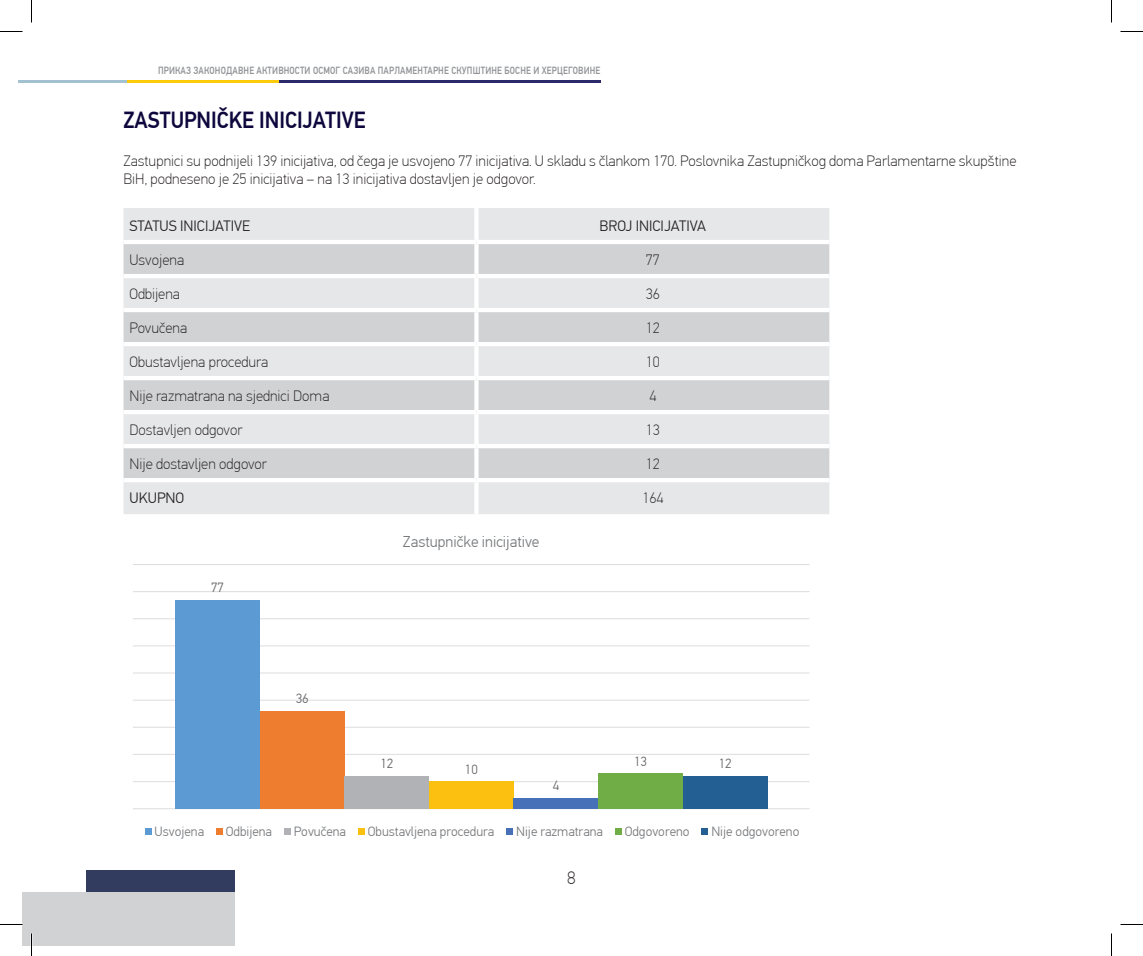
<style>
.page{position:relative;width:1143px;height:956px;background:#fff}
.page>*{position:absolute;margin:0;border:0;box-sizing:border-box;transform-origin:0 0}
.t1{font:500 23.25px "PF Din Text Pro";color:#0e073d;scale:.9 1}
.t2{font:100 18px "PF Din Text Pro";color:#231f20}
.t3{font:300 15.6px "PF Din Text Pro";color:#76787b}
.t4{font:100 15px/18px "PF Din Text Pro";color:#231f20}
.t5{font:300 15px "PF Din Text Pro";color:#231f20}
.t6{font:300 13.35px "PF Din Text Pro";color:#76787b}
.t7{font:300 13.35px "PF Din Text Pro";letter-spacing:-.005em;color:#636366}
.t8{font:500 10.5px "PF Din Text Pro";letter-spacing:.02em;color:#939598;scale:.82 1}
</style>
<div class="page">
<hr style="left:278px;top:80px;width:322px;height:3px;background:#29296b">
<hr style="left:100px;top:80px;width:179px;height:3px;background:#feca0a">
<hr style="left:18px;top:80px;width:109px;height:3px;background:#a3c2d1">
<div style="left:23px;top:892px;width:212px;height:54px;background:#d1d2d4"></div>
<div style="left:86px;top:871px;width:149px;height:21px;background:#323c5e"></div>
<div style="left:124px;top:208px;width:705px;height:306px;background:#e6e7e9"></div>
<svg style="left:124px;top:244px;width:705px;height:234px;background:#dadbdd"></svg>
<div style="left:474px;top:208px;width:5px;height:32px;background:#fff"></div>
<hr style="left:124px;top:240px;width:352px;height:4px;background:#fff">
<hr style="left:476px;top:240px;width:353px;height:4px;background:#fff">
<div style="left:474px;top:244px;width:5px;height:30px;background:#fff"></div>
<hr style="left:124px;top:274px;width:352px;height:4px;background:#fff">
<hr style="left:476px;top:274px;width:353px;height:4px;background:#fff">
<div style="left:474px;top:278px;width:5px;height:30px;background:#fff"></div>
<hr style="left:124px;top:308px;width:352px;height:4px;background:#fff">
<hr style="left:476px;top:308px;width:353px;height:4px;background:#fff">
<div style="left:474px;top:312px;width:5px;height:30px;background:#fff"></div>
<hr style="left:124px;top:342px;width:352px;height:4px;background:#fff">
<hr style="left:476px;top:342px;width:353px;height:4px;background:#fff">
<div style="left:474px;top:346px;width:5px;height:30px;background:#fff"></div>
<hr style="left:124px;top:376px;width:352px;height:4px;background:#fff">
<hr style="left:476px;top:376px;width:353px;height:4px;background:#fff">
<div style="left:474px;top:380px;width:5px;height:30px;background:#fff"></div>
<hr style="left:124px;top:410px;width:352px;height:4px;background:#fff">
<hr style="left:476px;top:410px;width:353px;height:4px;background:#fff">
<div style="left:474px;top:414px;width:5px;height:30px;background:#fff"></div>
<hr style="left:124px;top:444px;width:352px;height:4px;background:#fff">
<hr style="left:476px;top:444px;width:353px;height:4px;background:#fff">
<div style="left:474px;top:448px;width:5px;height:30px;background:#fff"></div>
<hr style="left:124px;top:478px;width:352px;height:4px;background:#fff">
<hr style="left:476px;top:478px;width:353px;height:4px;background:#fff">
<div style="left:474px;top:482px;width:5px;height:32px;background:#fff"></div>
<svg style="left:133px;top:564px;width:677px;height:271px"></svg>
<svg style="left:0;top:31px;width:22px;height:1px"></svg>
<svg style="left:1120px;top:31px;width:23px;height:1px"></svg>
<svg style="left:0;top:924px;width:22px;height:1px"></svg>
<svg style="left:1120px;top:924px;width:23px;height:1px"></svg>
<svg style="left:31px;top:0;width:1px;height:23px"></svg>
<svg style="left:31px;top:933px;width:1px;height:23px"></svg>
<svg style="left:1111px;top:0;width:1px;height:23px"></svg>
<svg style="left:1111px;top:933px;width:1px;height:23px"></svg>
<p class="t8" style="left:158px;top:64px;width:541px">ПРИКАЗ ЗАКОНОДАВНЕ АКТИВНОСТИ ОСМОГ САЗИВА ПАРЛАМЕНТАРНЕ СКУПШТИНЕ БОСНЕ И ХЕРЦЕГОВИНЕ</p>
<h1 class="t1" style="left:124px;top:106px;width:271px">ZASTUPNIČKE INICIJATIVE</h1>
<p class="t4" style="left:124px;top:152px;width:894px">Zastupnici su podnijeli 139 inicijativa, od čega je usvojeno 77 inicijativa. U skladu s člankom 170. Poslovnika Zastupničkog doma Parlamentarne skupštine<br>BiH, podneseno je 25 inicijativa – na 13 inicijativa dostavljen je odgovor.</p>
<p class="t5" style="left:130px;top:217px;width:122px">STATUS INICIJATIVE</p>
<p class="t5" style="left:600px;top:217px;width:108px">BROJ INICIJATIVA</p>
<p class="t4" style="left:130px;top:251px;width:56px">Usvojena</p>
<p class="t4" style="left:646px;top:251px;width:16px">77</p>
<p class="t4" style="left:130px;top:285px;width:52px">Odbijena</p>
<p class="t4" style="left:646px;top:285px;width:16px">36</p>
<p class="t4" style="left:130px;top:319px;width:59px">Povučena</p>
<p class="t4" style="left:646px;top:319px;width:16px">12</p>
<p class="t4" style="left:130px;top:353px;width:140px">Obustavljena procedura</p>
<p class="t4" style="left:646px;top:353px;width:16px">10</p>
<p class="t4" style="left:130px;top:387px;width:201px">Nije razmatrana na sjednici Doma</p>
<p class="t4" style="left:649px;top:387px;width:9px">4</p>
<p class="t4" style="left:130px;top:421px;width:114px">Dostavljen odgovor</p>
<p class="t4" style="left:646px;top:421px;width:16px">13</p>
<p class="t4" style="left:130px;top:455px;width:139px">Nije dostavljen odgovor</p>
<p class="t4" style="left:646px;top:455px;width:16px">12</p>
<p class="t5" style="left:130px;top:489px;width:56px">UKUPNO</p>
<p class="t4" style="left:642px;top:489px;width:23px">164</p>
<p class="t7" style="left:211px;top:580px;width:14px">77</p>
<p class="t7" style="left:296px;top:691px;width:14px">36</p>
<p class="t3" style="left:403px;top:533px;width:138px">Zastupničke inicijative</p>
<p class="t7" style="left:380px;top:756px;width:14px">12</p>
<p class="t7" style="left:465px;top:762px;width:14px">10</p>
<p class="t7" style="left:553px;top:778px;width:8px">4</p>
<p class="t7" style="left:634px;top:753px;width:14px">13</p>
<p class="t7" style="left:719px;top:756px;width:14px">12</p>
<p class="t6" style="left:155px;top:824px;width:51px">Usvojena</p>
<p class="t6" style="left:226px;top:824px;width:48px">Odbijena</p>
<p class="t6" style="left:294px;top:824px;width:54px">Povučena</p>
<p class="t6" style="left:368px;top:824px;width:128px">Obustavljena procedura</p>
<p class="t6" style="left:516px;top:824px;width:88px">Nije razmatrana</p>
<p class="t6" style="left:625px;top:824px;width:66px">Odgovoreno</p>
<p class="t6" style="left:711px;top:824px;width:90px">Nije odgovoreno</p>
<p class="t2" style="left:567px;top:867px;width:10px">8</p>
</div>
